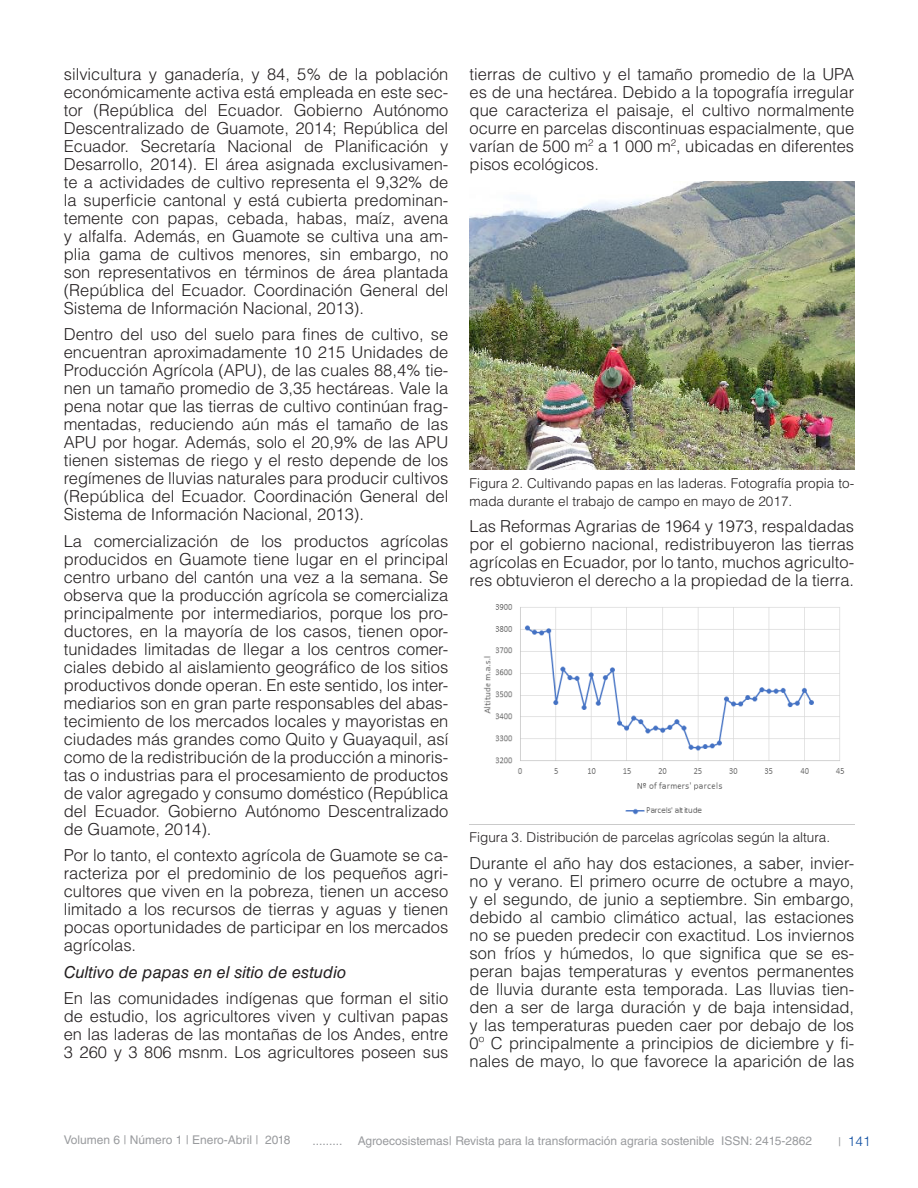
<style>
.page{position:relative;width:918px;height:1188px;background:#fff}
.page>*{position:absolute;margin:0;border:0;box-sizing:border-box;transform-origin:0 0}
.TEXTO{font:300 16.5px/18px "Helvetica LT Std";color:#231f20;text-align:justify}
.TEXTO-2{font:300 16.5px/18px "Helvetica LT Std";color:#212121;text-align:justify}
.TEXTO-3{font:italic 16.5px "Helvetica LT Std";color:#231f20}
.pie_de_foto{font:300 13.5px/18px "Helvetica LT Std";color:#231f20}
.t1{font:300 13.5px "Helvetica LT Std";color:#0d4da1}
.t2{font:12px "Helvetica LT Std";color:#999b9e}
.s1{font-weight:400;font-size:12px;color:#999b9e}
</style>
<div class="page">
<svg style="left:470px;top:824px;width:384px;height:1px"></svg>
<img style="left:470px;top:181px;width:384px;height:289px">
<img style="left:483px;top:604px;width:362px;height:211px">
<p class="TEXTO" style="left:64px;top:65px;width:386px">silvicultura y ganadería, y 84, 5% de la población económicamente activa está empleada en este sec&shy;tor (República del Ecuador. Gobierno Autónomo Descentralizado de Guamote, 2014; República del Ecuador. Secretaría Nacional de Planificación y Desarrollo, 2014). El área asignada exclusivamen&shy;te a actividades de cultivo representa el 9,32% de la superficie cantonal y está cubierta predominan&shy;temente con papas, cebada, habas, maíz, avena y alfalfa. Además, en Guamote se cultiva una am&shy;plia gama de cultivos menores, sin embargo, no son representativos en términos de área plantada (República del Ecuador. Coordinación General del Sistema de Información Nacional, 2013).</p>
<p class="TEXTO" style="left:64px;top:325px;width:386px">Dentro del uso del suelo para fines de cultivo, se encuentran aproximadamente 10 215 Unidades de Producción Agrícola (APU), de las cuales 88,4% tie&shy;nen un tamaño promedio de 3,35 hectáreas. Vale la pena notar que las tierras de cultivo continúan frag&shy;mentadas, reduciendo aún más el tamaño de las APU por hogar. Además, solo el 20,9% de las APU tienen sistemas de riego y el resto depende de los regímenes de lluvias naturales para producir cultivos (República del Ecuador. Coordinación General del Sistema de Información Nacional, 2013).</p>
<p class="TEXTO" style="left:64px;top:532px;width:386px">La comercialización de los productos agrícolas producidos en Guamote tiene lugar en el principal centro urbano del cantón una vez a la semana. Se observa que la producción agrícola se comercializa principalmente por intermediarios, porque los pro&shy;ductores, en la mayoría de los casos, tienen opor&shy;tunidades limitadas de llegar a los centros comer&shy;ciales debido al aislamiento geográfico de los sitios productivos donde operan. En este sentido, los inter&shy;mediarios son en gran parte responsables del abas&shy;tecimiento de los mercados locales y mayoristas en ciudades más grandes como Quito y Guayaquil, así como de la redistribución de la producción a minoris&shy;tas o industrias para el procesamiento de productos de valor agregado y consumo doméstico (República del Ecuador. Gobierno Autónomo Descentralizado de Guamote, 2014).</p>
<p class="TEXTO" style="left:64px;top:846px;width:386px">Por lo tanto, el contexto agrícola de Guamote se ca&shy;racteriza por el predominio de los pequeños agri&shy;cultores que viven en la pobreza, tienen un acceso limitado a los recursos de tierras y aguas y tienen pocas oportunidades de participar en los mercados agrícolas.</p>
<p class="TEXTO-3" style="left:64px;top:963px;width:284px">Cultivo de papas en el sitio de estudio</p>
<p class="TEXTO" style="left:64px;top:989px;width:386px">En las comunidades indígenas que forman el sitio de estudio, los agricultores viven y cultivan papas en las laderas de las montañas de los Andes, entre 3 260 y 3 806 msnm. Los agricultores poseen sus</p>
<p class="TEXTO" style="left:470px;top:65px;width:386px">tierras de cultivo y el tamaño promedio de la UPA es de una hectárea. Debido a la topografía irregular que caracteriza el paisaje, el cultivo normalmente ocurre en parcelas discontinuas espacialmente, que varían de 500 m<sup>2</sup> a 1 000 m<sup>2</sup>, ubicadas en diferentes pisos ecológicos.</p>
<p class="pie_de_foto" style="left:470px;top:474px;width:386px">Figura 2. Cultivando papas en las laderas. Fotografía propia to&shy;mada durante el trabajo de campo en mayo de 2017.</p>
<p class="TEXTO" style="left:470px;top:517px;width:386px">Las Reformas Agrarias de 1964 y 1973, respaldadas por el gobierno nacional, redistribuyeron las tierras agrícolas en Ecuador, por lo tanto, muchos agriculto&shy;res obtuvieron el derecho a la propiedad de la tierra.</p>
<p class="pie_de_foto" style="left:470px;top:828px;width:362px">Figura 3. Distribución de parcelas agrícolas según la altura.</p>
<p class="TEXTO-2" style="left:470px;top:854px;width:386px">Durante el año hay dos estaciones, a saber, invier&shy;no y verano. El primero ocurre de octubre a mayo, y el segundo, de junio a septiembre. Sin embargo, debido al cambio climático actual, las estaciones no se pueden predecir con exactitud. Los inviernos son fríos y húmedos, lo que significa que se es&shy;peran bajas temperaturas y eventos permanentes de lluvia durante esta temporada. Las lluvias tien&shy;den a ser de larga duración y de baja intensidad, y las temperaturas pueden caer por debajo de los 0º C principalmente a principios de diciembre y fi&shy;nales de mayo, lo que favorece la aparición de las</p>
<p class="t2" style="left:64px;top:1133px;width:228px">Volumen 6 | Número 1 | Enero-Abril | 2018</p>
<p class="t2" style="left:312px;top:1134px;width:32px">.........</p>
<p class="t2" style="left:358px;top:1134px;width:456px">Agroecosistemas| Revista para la transformación agraria sostenible ISSN: 2415-2862</p>
<p class="t1" style="left:838px;top:1133px;width:34px"><span class="s1">|</span> 141</p>
</div>
